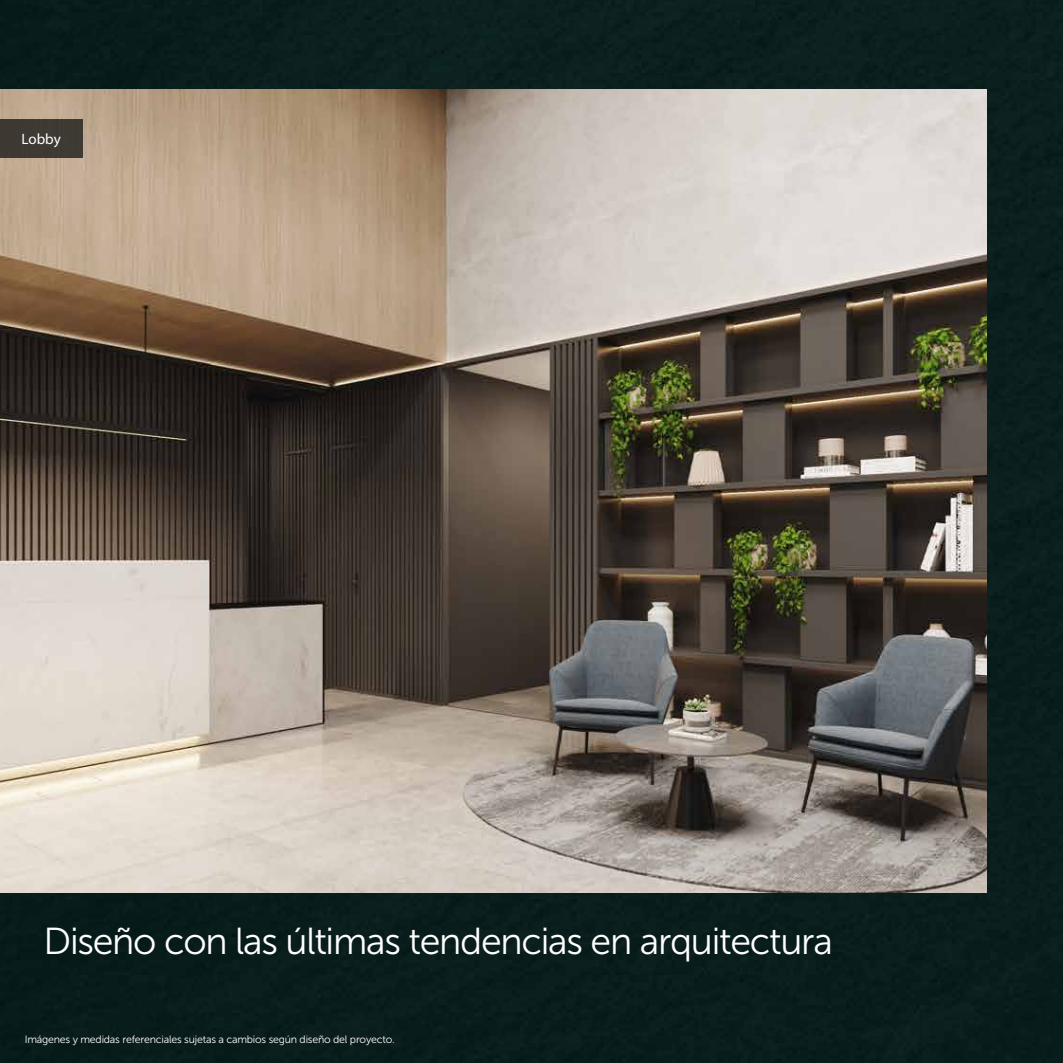
<style>
.page{position:relative;width:1063px;height:1063px;background:#fff}
.page>*{position:absolute;margin:0;border:0;box-sizing:border-box;transform-origin:0 0}
.t1{font:37.5px "Museo Sans 300";letter-spacing:-.035em;color:#fff}
.t2{font:15px "Myriad Pro";color:#fff}
.t3{font:10.62px "Museo Sans 300";letter-spacing:-.02em;color:#fff}
</style>
<div class="page">
<div style="left:0;top:0;width:1062px;height:1063px;background:#0a1e1d"></div>
<img style="left:0;top:90px;width:987px;height:803px">
<div style="left:0;top:119px;width:83px;height:39px;background:#3e3a33"></div>
<h2 class="t2" style="left:21px;top:129px;width:41px">Lobby</h2>
<h1 class="t1" style="left:44px;top:921px;width:791px">Diseño con las últimas tendencias en arquitectura</h1>
<p class="t3" style="left:25px;top:1033px;width:372px">Imágenes y medidas referenciales sujetas a cambios según diseño del proyecto.</p>
</div>
